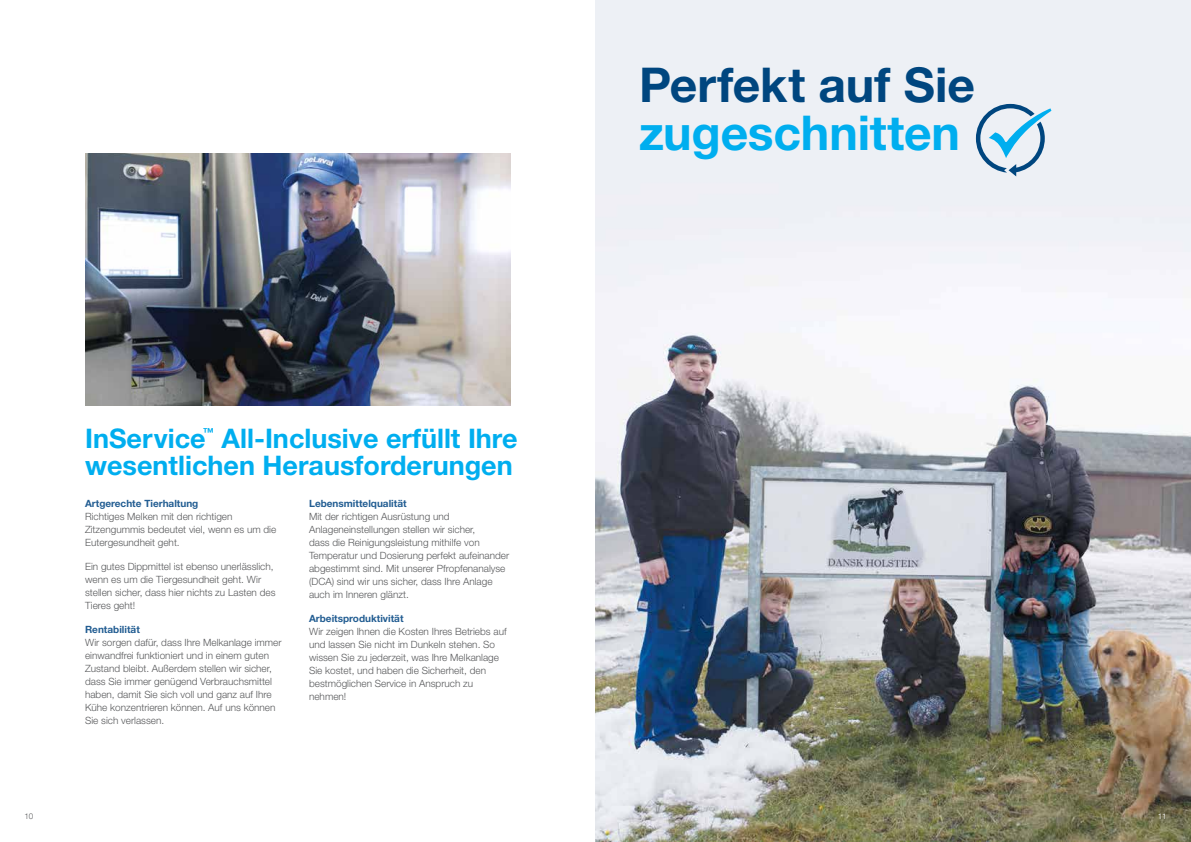
<style>
.page{position:relative;width:1191px;height:842px;background:#fff}
.page>*{position:absolute;margin:0;border:0;box-sizing:border-box;transform-origin:0 0}
.t1{font:700 48px "Helvetica Neue LT Std";letter-spacing:-.005em;color:#00467f}
.t2{font:700 48px "Helvetica Neue LT Std";letter-spacing:-.005em;color:#00aeef}
.t3{font:700 27px/27px "Helvetica Neue LT Std";color:#00aeef;text-align:right}
.t4{font:700 11.1px "Helvetica Neue LT Std";color:#00aeef}
.t5{font:300 10px/13px "Helvetica Neue LT Std";color:#58595b}
.t6{font:700 10px "Helvetica Neue LT Std";color:#225d92}
.t7{font:300 8px "Helvetica Neue LT Std";color:#58595b}
.t8{font:300 8px "Helvetica Neue LT Std";color:#fff}
</style>
<div class="page">
<img style="left:595px;top:0;width:596px;height:842px">
<img style="left:85px;top:153px;width:425px;height:253px">
<svg style="left:976px;top:104px;width:75px;height:72px;background:#b0cee1"></svg>
<h2 class="t3" style="left:85px;top:424px;width:122px">InService</h2>
<p class="t4" style="left:203px;top:425px;width:13px">™</p>
<h2 class="t3" style="left:85px;top:424px;width:434px">All-Inclusive erfüllt Ihre wesentlichen Herausforderungen</h2>
<p class="t6" style="left:85px;top:497px;width:115px">Artgerechte Tierhaltung</p>
<p class="t5" style="left:85px;top:509px;width:193px">Richtiges Melken mit den richtigen<br>Zitzengummis bedeutet viel, wenn es um die<br>Eutergesundheit geht.</p>
<p class="t5" style="left:85px;top:560px;width:192px">Ein gutes Dippmittel ist ebenso unerlässlich, wenn es um die Tiergesundheit geht. Wir stellen sicher, dass hier nichts zu Lasten des Tieres geht!</p>
<p class="t6" style="left:85px;top:624px;width:56px">Rentabilität</p>
<p class="t5" style="left:85px;top:636px;width:198px">Wir sorgen dafür, dass Ihre Melkanlage immer einwandfrei funktioniert und in einem guten Zustand bleibt. Außerdem stellen wir sicher, dass Sie immer genügend Verbrauchsmittel haben, damit Sie sich voll und ganz auf Ihre Kühe konzentrieren können. Auf uns können Sie sich verlassen.</p>
<p class="t6" style="left:309px;top:497px;width:99px">Lebensmittelqualität</p>
<p class="t5" style="left:309px;top:509px;width:202px">Mit der richtigen Ausrüstung und Anlageneinstellungen stellen wir sicher,<br>dass die Reinigungsleistung mithilfe von Temperatur und Dosierung perfekt aufeinander abgestimmt sind. Mit unserer Pfropfenanalyse (DCA) sind wir uns sicher, dass Ihre Anlage auch im Inneren glänzt.</p>
<p class="t6" style="left:309px;top:612px;width:96px">Arbeitsproduktivität</p>
<p class="t5" style="left:309px;top:625px;width:199px">Wir zeigen Ihnen die Kosten Ihres Betriebs auf und lassen Sie nicht im Dunkeln stehen. So wissen Sie zu jederzeit, was Ihre Melkanlage Sie kostet, und haben die Sicherheit, den bestmöglichen Service in Anspruch zu nehmen!</p>
<h1 class="t1" style="left:639px;top:55px;width:337px">Perfekt auf Sie</h1>
<h1 class="t2" style="left:639px;top:103px;width:322px">zugeschnitten</h1>
<p class="t7" style="left:24px;top:811px;width:10px">10</p>
<p class="t8" style="left:1157px;top:811px;width:10px">11</p>
</div>
